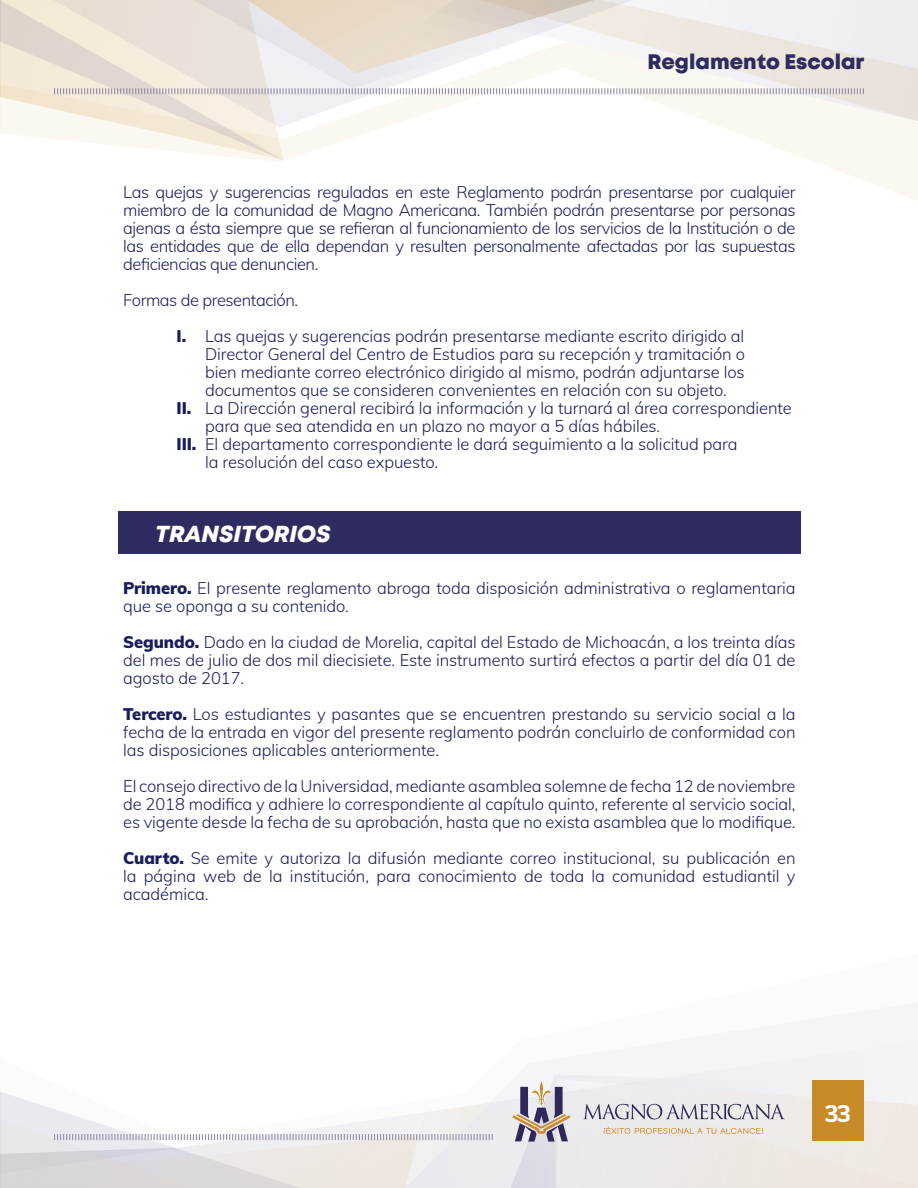
<style>
.page{position:relative;width:918px;height:1188px;background:#fff}
.page>*{position:absolute;margin:0;border:0;box-sizing:border-box;transform-origin:0 0}
.t1{font:800 24px "Muli";color:#fff}
.t2{font:italic 800 23.1px "Mont";color:#fff}
.t3{font:800 21px "Mont";color:#2d2b60}
.t4{font:300 16.5px/18px "Muli";letter-spacing:-.005em;color:#191d5b;text-align:justify}
.t5{font:300 16.5px "Muli";letter-spacing:-.025em;color:#191d5b}
.s1{font-weight:900}
</style>
<div class="page">
<svg style="left:267px;top:121px;width:651px;height:80px"></svg>
<svg style="left:723px;top:0;width:195px;height:121px"></svg>
<svg style="left:283px;top:95px;width:440px;height:33px"></svg>
<svg style="left:0;top:0;width:283px;height:160px"></svg>
<svg style="left:493px;top:1041px;width:425px;height:147px;fill:#f5f5f7"></svg>
<div style="left:511px;top:1075px;width:407px;height:113px;background:#f0f1f4"></div>
<svg style="left:0;top:1092px;width:493px;height:96px"></svg>
<svg style="left:53px;top:0;width:812px;height:95px"></svg>
<svg style="left:512px;top:1079px;width:406px;height:109px;background:#e2d9d1"></svg>
<div style="left:118px;top:511px;width:682px;height:43px;background:#2d2b60"></div>
<p class="t3" style="left:648px;top:48px;width:218px">Reglamento Escolar</p>
<p class="t4" style="left:123px;top:182px;width:674px">Las quejas y sugerencias reguladas en este Reglamento podrá n presentarse por cualquier miembro de la comunidad de Magno Americana. También podrá n presentarse por personas ajenas a ésta siempre que se refieran al funcionamiento de los servicios de la Institución o de las entidades que de ella dependan y resulten personalmente afectadas por las supuestas deficiencias que denuncien.</p>
<p class="t5" style="left:123px;top:288px;width:176px">Formas de presentación.</p>
<p class="t4" style="left:177px;top:326px;width:569px"><span class="s1">I.</span> Las quejas y sugerencias podrá n presentarse mediante escrito dirigido al</p>
<p class="t4" style="left:205px;top:344px;width:542px">Director General del Centro de Estudios para su recepción y tramitación o</p>
<p class="t4" style="left:205px;top:362px;width:541px">bien mediante correo electrónico dirigido al mismo, podrá n adjuntarse los</p>
<p class="t4" style="left:205px;top:380px;width:523px">documentos que se consideren convenientes en relación con su objeto.</p>
<p class="t4" style="left:177px;top:398px;width:617px"><span class="s1">II.</span> La Dirección general recibirá la información y la turnará al á rea correspondiente</p>
<p class="t4" style="left:205px;top:416px;width:457px">para que sea atendida en un plazo no mayor a 5 días há biles.</p>
<p class="t4" style="left:177px;top:434px;width:562px"><span class="s1">III.</span> El departamento correspondiente le dará seguimiento a la solicitud para</p>
<p class="t4" style="left:205px;top:452px;width:235px">la resolución del caso expuesto.</p>
<h2 class="t2" style="left:155px;top:518px;width:177px">TRANSITORIOS</h2>
<p class="t4" style="left:123px;top:578px;width:674px"><span class="s1">Primero.</span> El presente reglamento abroga toda disposición administrativa o reglamentaria que se oponga a su contenido.</p>
<p class="t4" style="left:123px;top:632px;width:674px"><span class="s1">Segundo.</span> Dado en la ciudad de Morelia, capital del Estado de Michoacán, a los treinta días del mes de julio de dos mil diecisiete. Este instrumento surtirá efectos a partir del día 01 de agosto de 2017.</p>
<p class="t4" style="left:123px;top:704px;width:674px"><span class="s1">Tercero.</span> Los estudiantes y pasantes que se encuentren prestando su servicio social a la fecha de la entrada en vigor del presente reglamento podrán concluirlo de conformidad con las disposiciones aplicables anteriormente.</p>
<p class="t4" style="left:123px;top:776px;width:674px">El consejo directivo de la Universidad, mediante asamblea solemne de fecha 12 de noviembre de 2018 modifica y adhiere lo correspondiente al capítulo quinto, referente al servicio social, es vigente desde la fecha de su aprobación, hasta que no exista asamblea que lo modifique.</p>
<p class="t4" style="left:123px;top:848px;width:674px"><span class="s1">Cuarto.</span> Se emite y autoriza la difusión mediante correo institucional, su publicación en la página web de la institución, para conocimiento de toda la comunidad estudiantil y académica.</p>
<h1 class="t1" style="left:824px;top:1096px;width:28px">33</h1>
</div>
